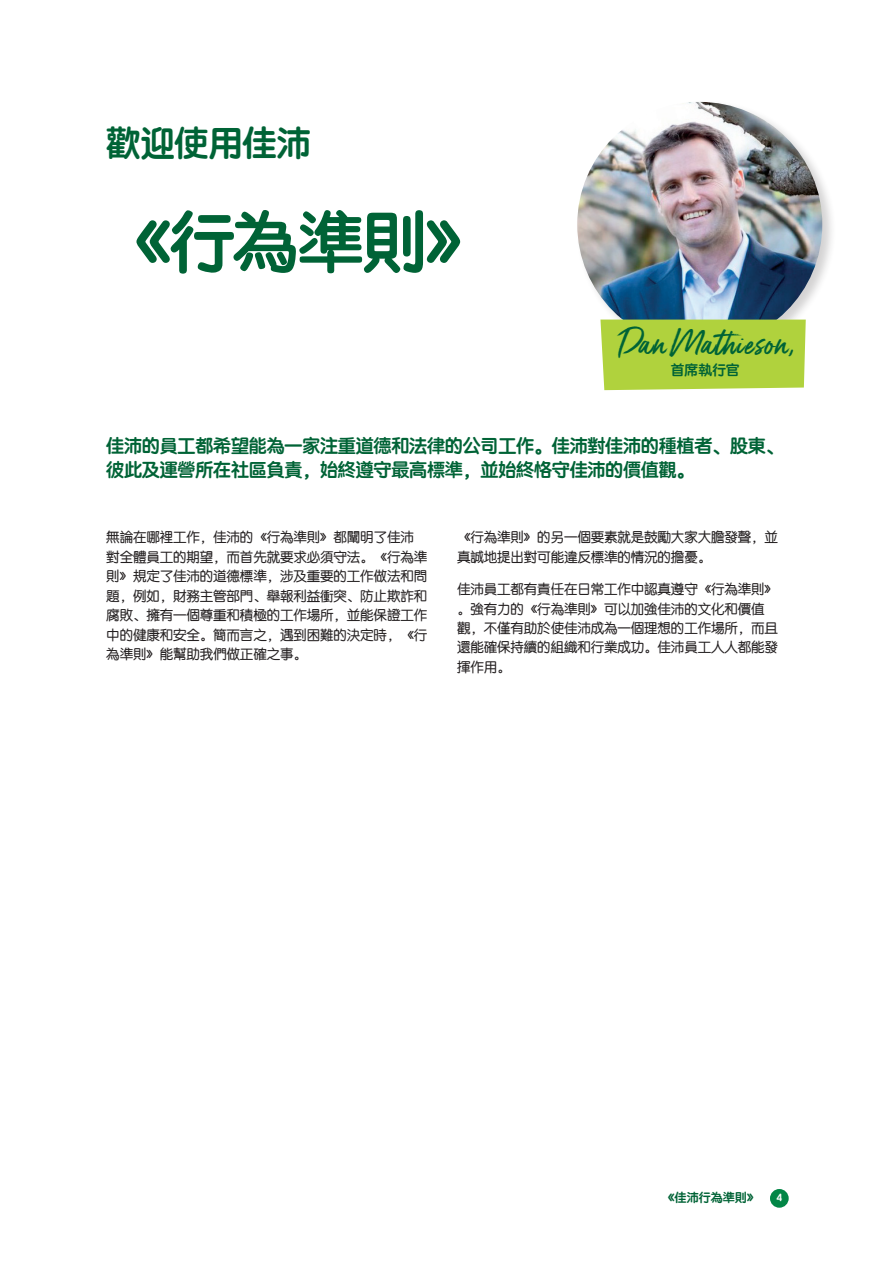
<style>
.page{position:relative;width:893px;height:1263px;background:#fff}
.page>*{position:absolute;margin:0;border:0;box-sizing:border-box;transform-origin:0 0}
.t1{font:65.55px "ST Yuanti SC Bold";color:#006336}
.t2{font:34.05px "ST Yuanti SC Bold";letter-spacing:.01em;color:#006336}
.t3{font:33.75px "Gotcha";letter-spacing:.025em;color:#006336}
.t4{font:18px/24px "ST Yuanti SC Bold";letter-spacing:-.01em;color:#006336}
.t5{font:13.8px "ST Yuanti SC Bold";color:#006336}
.t6{font:13.5px/19.5px "ST Yuanti SC Regular";letter-spacing:-.01em;color:#231f20}
.t7{font:12px "ST Yuanti SC Bold";letter-spacing:.01em;color:#006336}
.t8{font:10.5px "ST Yuanti SC Bold";color:#fff}
</style>
<div class="page">
<div style="left:770px;top:1189px;width:19px;height:19px;background:#028646;border-radius:50%"></div>
<div style="left:575px;top:100px;width:261px;height:261px;background:#231f20;opacity:.2"></div>
<img style="left:577px;top:102px;width:245px;height:245px;border-radius:123px">
<div style="left:600px;top:320px;width:206px;height:70px;background:#b0d23d"></div>
<h2 class="t2" style="left:106px;top:117px;width:206px">歡迎使用佳沛</h2>
<h1 class="t1" style="left:105px;top:192px;width:388px">《行為準則》</h1>
<h3 class="t3" style="left:617px;top:320px;width:177px">Dan Mathieson,</h3>
<p class="t5" style="left:671px;top:359px;width:70px">首席執行官</p>
<h3 class="t4" style="left:106px;top:433px;width:679px">佳沛的員工都希望能為一家注重道德和法律的公司工作。佳沛對佳沛的種植者、股東、彼此及運營所在社區負責，始終遵守最高標準，並始終恪守佳沛的價值觀。</h3>
<p class="t6" style="left:106px;top:527px;width:322px">無論在哪裡工作，佳沛的《行為準則》都闡明了佳沛對全體員工的期望，而首先就要求必須守法。《行為準則》規定了佳沛的道德標準，涉及重要的工作做法和問題，例如，財務主管部門、舉報利益衝突、防止欺詐和腐敗、擁有一個尊重和積極的工作場所，並能保證工作中的健康和安全。簡而言之，遇到困難的決定時，《行為準則》能幫助我們做正確之事。</p>
<p class="t6" style="left:457px;top:527px;width:322px">《行為準則》的另一個要素就是鼓勵大家大膽發聲，並真誠地提出對可能違反標準的情況的擔憂。</p>
<p class="t6" style="left:457px;top:578px;width:322px">佳沛員工都有責任在日常工作中認真遵守《行為準則》。強有力的《行為準則》可以加強佳沛的文化和價值觀，不僅有助於使佳沛成為一個理想的工作場所，而且還能確保持續的組織和行業成功。佳沛員工人人都能發揮作用。</p>
<p class="t7" style="left:662px;top:1188px;width:98px">《佳沛行為準則》</p>
<p class="t8" style="left:776px;top:1190px;width:7px">4</p>
</div>
